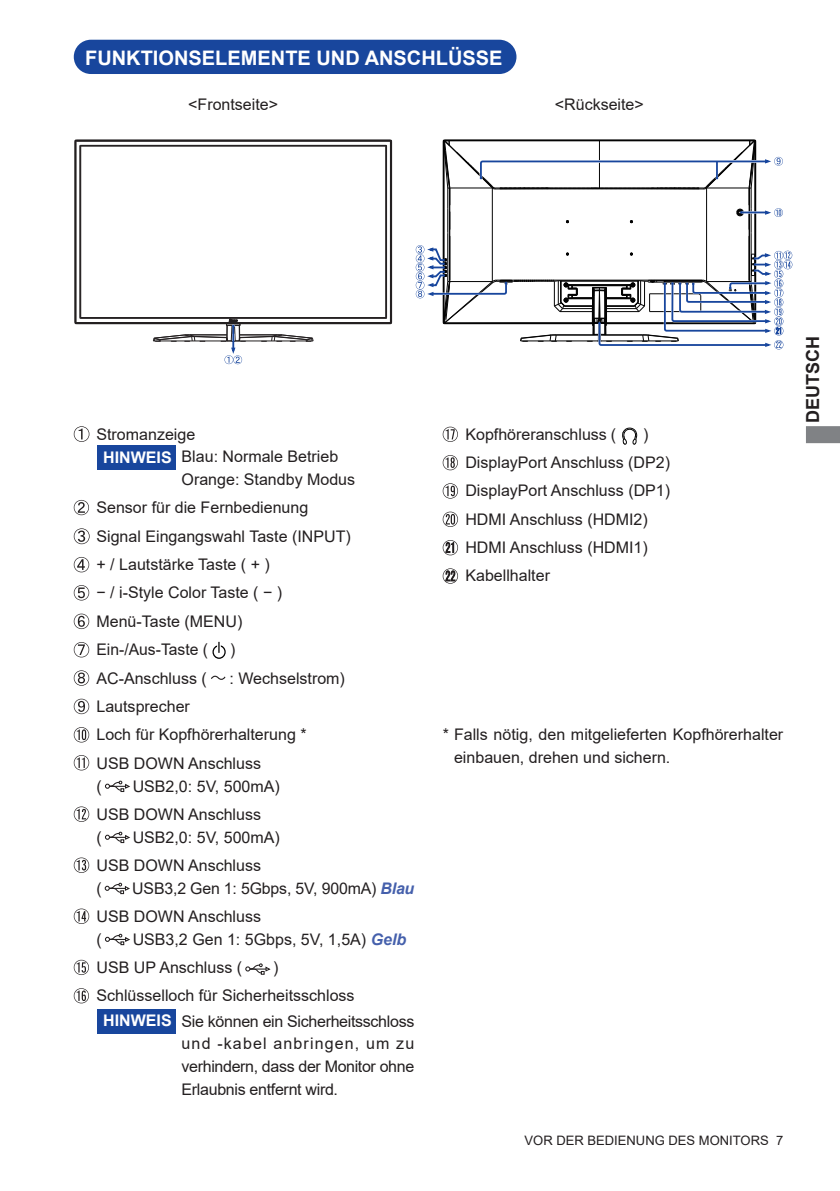
<style>
.page{position:relative;width:840px;height:1191px;background:#fff}
.page>*{position:absolute;margin:0;border:0;box-sizing:border-box;transform-origin:0 0}
.t1{font:700 20px "Arial";color:#fff}
.t2{font:700 18px "Arial";color:#231f20}
.t3{font:16px/28.4px "Arial";color:#231f20}
.t4{font:700 16px "Arial";color:#fff}
.t5{font:13px "Arial";color:#231f20}
.s1{font-weight:700;font-style:italic;color:#4560ac}
</style>
<div class="page">
<svg style="left:806px;top:426px;width:33px;height:17px"></svg>
<div style="left:75px;top:41px;width:440px;height:32px;background:#18469d;border-radius:16px"></div>
<div style="left:74px;top:40px;width:442px;height:34px;border:2px solid #18469d;border-radius:16px"></div>
<hr style="left:74px;top:141px;width:1px;height:181px;background:#231f20">
<hr style="left:75px;top:141px;width:1px;height:181px;background:#231f20">
<hr style="left:76px;top:141px;width:1px;height:181px;background:#231f20">
<hr style="left:79px;top:146px;width:1px;height:172px;background:#231f20">
<hr style="left:80px;top:146px;width:1px;height:171px;background:#231f20">
<hr style="left:76px;top:323px;width:314px;height:1px;background:#231f20">
<hr style="left:76px;top:322px;width:314px;height:1px;background:#231f20">
<hr style="left:80px;top:318px;width:306px;height:1px;background:#231f20">
<hr style="left:81px;top:317px;width:304px;height:1px;background:#231f20">
<hr style="left:81px;top:146px;width:304px;height:1px;background:#231f20">
<hr style="left:80px;top:145px;width:306px;height:1px;background:#231f20">
<hr style="left:76px;top:141px;width:314px;height:1px;background:#231f20">
<hr style="left:76px;top:140px;width:314px;height:1px;background:#231f20">
<hr style="left:385px;top:146px;width:1px;height:172px;background:#231f20">
<hr style="left:386px;top:146px;width:1px;height:172px;background:#231f20">
<hr style="left:390px;top:141px;width:1px;height:181px;background:#231f20">
<hr style="left:391px;top:141px;width:1px;height:181px;background:#231f20">
<svg style="left:385px;top:317px;width:7px;height:7px"></svg>
<svg style="left:75px;top:140px;width:6px;height:7px"></svg>
<svg style="left:385px;top:140px;width:7px;height:7px"></svg>
<svg style="left:153px;top:319px;width:160px;height:45px"></svg>
<svg style="left:74px;top:426px;width:15px;height:16px"></svg>
<svg style="left:74px;top:500px;width:15px;height:15px"></svg>
<svg style="left:74px;top:528px;width:15px;height:16px"></svg>
<svg style="left:74px;top:557px;width:15px;height:15px"></svg>
<svg style="left:74px;top:585px;width:15px;height:15px"></svg>
<svg style="left:74px;top:613px;width:15px;height:16px"></svg>
<svg style="left:74px;top:642px;width:15px;height:15px"></svg>
<div style="left:212px;top:645px;width:13px;height:14px;border:1px solid #000;border-radius:50%"></div>
<svg style="left:217px;top:642px;width:4px;height:11px"></svg>
<svg style="left:74px;top:670px;width:15px;height:16px"></svg>
<svg style="left:211px;top:675px;width:14px;height:5px"></svg>
<svg style="left:74px;top:698px;width:15px;height:16px"></svg>
<svg style="left:74px;top:727px;width:15px;height:15px"></svg>
<svg style="left:74px;top:755px;width:15px;height:15px"></svg>
<svg style="left:105px;top:780px;width:25px;height:12px"></svg>
<svg style="left:74px;top:806px;width:15px;height:16px"></svg>
<svg style="left:105px;top:831px;width:25px;height:12px"></svg>
<svg style="left:74px;top:857px;width:15px;height:16px"></svg>
<svg style="left:105px;top:882px;width:25px;height:12px"></svg>
<svg style="left:74px;top:908px;width:15px;height:16px"></svg>
<svg style="left:105px;top:933px;width:25px;height:12px"></svg>
<svg style="left:74px;top:959px;width:15px;height:16px"></svg>
<svg style="left:245px;top:963px;width:26px;height:11px"></svg>
<svg style="left:74px;top:988px;width:15px;height:15px"></svg>
<svg style="left:442px;top:427px;width:15px;height:15px"></svg>
<svg style="left:622px;top:427px;width:14px;height:18px"></svg>
<svg style="left:442px;top:455px;width:15px;height:15px"></svg>
<svg style="left:442px;top:483px;width:16px;height:15px"></svg>
<svg style="left:442px;top:511px;width:16px;height:16px"></svg>
<svg style="left:442px;top:540px;width:16px;height:15px"></svg>
<svg style="left:442px;top:568px;width:16px;height:15px"></svg>
<div style="left:97px;top:445px;width:79px;height:25px;background:#18469d"></div>
<div style="left:97px;top:1009px;width:79px;height:24px;background:#18469d"></div>
<hr style="left:442px;top:141px;width:1px;height:181px;background:#030303">
<hr style="left:443px;top:141px;width:1px;height:181px;background:#030303">
<hr style="left:447px;top:233px;width:1px;height:48px;background:#030303">
<hr style="left:449px;top:236px;width:1px;height:44px;background:#030303">
<hr style="left:491px;top:188px;width:1px;height:93px;background:#030303">
<hr style="left:705px;top:188px;width:1px;height:93px;background:#030303">
<hr style="left:748px;top:188px;width:1px;height:92px;background:#030303">
<hr style="left:750px;top:233px;width:1px;height:48px;background:#030303">
<hr style="left:754px;top:141px;width:1px;height:181px;background:#030303">
<hr style="left:755px;top:141px;width:1px;height:181px;background:#030303">
<svg style="left:442px;top:140px;width:340px;height:96px"></svg>
<svg style="left:415px;top:245px;width:376px;height:104px"></svg>
<p class="t1" style="left:85px;top:43px;width:419px">FUNKTIONSELEMENTE UND ANSCHLÜSSE</p>
<p class="t3" style="left:188px;top:90px;width:91px">&lt;Frontseite&gt;</p>
<p class="t3" style="left:554px;top:90px;width:90px">&lt;Rückseite&gt;</p>
<p class="t3" style="left:181px;top:422px;width:175px;line-height:22.6px;text-indent:-85px">Stromanzeige<br>Blau: Normale Betrieb<br>Orange: Standby Modus</p>
<p class="t3" style="left:96px;top:493px;width:256px">Sensor für die Fernbedienung<br>Signal Eingangswahl Taste (INPUT) + / Lautstärke Taste ( + )<br>− / i-Style Color Taste ( − )<br>Menü-Taste (MENU)<br>Ein-/Aus-Taste (</p>
<p class="t4" style="left:103px;top:446px;width:70px">HINWEIS</p>
<p class="t3" style="left:230px;top:635px;width:7px">)</p>
<p class="t3" style="left:96px;top:663px;width:112px">AC-Anschluss (</p>
<p class="t3" style="left:229px;top:663px;width:117px">: Wechselstrom)</p>
<p class="t3" style="left:96px;top:692px;width:211px">Lautsprecher<br>Loch für Kopfhörerhalterung *<br>USB DOWN Anschluss</p>
<p class="t3" style="left:96px;top:772px;width:7px">(</p>
<p class="t3" style="left:96px;top:772px;width:185px;line-height:27.6px;text-indent:36px">USB2,0: 5V, 500mA)<br>USB DOWN Anschluss</p>
<p class="t3" style="left:96px;top:823px;width:7px">(</p>
<p class="t3" style="left:96px;top:823px;width:185px;line-height:27.6px;text-indent:36px">USB2,0: 5V, 500mA)<br>USB DOWN Anschluss</p>
<p class="t3" style="left:96px;top:874px;width:7px">(</p>
<p class="t3" style="left:96px;top:874px;width:319px;line-height:27.6px;text-indent:36px">USB3,2 Gen 1: 5Gbps, 5V, 900mA) <span class="s1">Blau<br></span>USB DOWN Anschluss</p>
<p class="t3" style="left:96px;top:925px;width:7px">(</p>
<p class="t3" style="left:96px;top:925px;width:311px;line-height:27.6px;text-indent:36px">USB3,2 Gen 1: 5Gbps, 5V, 1,5A) <span class="s1">Gelb<br></span>USB UP Anschluss (</p>
<p class="t3" style="left:96px;top:952px;width:259px;text-indent:176px">)<br>Schlüsselloch für Sicherheitsschloss</p>
<p class="t3" style="left:181px;top:1009px;width:234px;line-height:22.6px;text-align:justify">Sie können ein Sicherheitsschloss und -kabel anbringen, um zu verhindern, dass der Monitor ohne Erlaubnis entfernt wird.</p>
<p class="t4" style="left:103px;top:1009px;width:70px">HINWEIS</p>
<p class="t3" style="left:465px;top:420px;width:152px">Kopfhöreranschluss (</p>
<p class="t3" style="left:465px;top:420px;width:206px;text-indent:177px">)<br>DisplayPort Anschluss (DP2)<br>DisplayPort Anschluss (DP1)<br>HDMI Anschluss (HDMI2)<br>HDMI Anschluss (HDMI1)<br>Kabellhalter</p>
<p class="t2" style="left:799px;top:422px;width:88px;rotate:-90deg">DEUTSCH</p>
<p class="t3" style="left:454px;top:723px;width:330px;line-height:22.6px;text-indent:-11px">* Falls nötig, den mitgelieferten Kopfhörerhalter einbauen, drehen und sichern.</p>
<p class="t5" style="left:524px;top:1131px;width:260px">VOR DER BEDIENUNG DES MONITORS 7</p>
</div>
